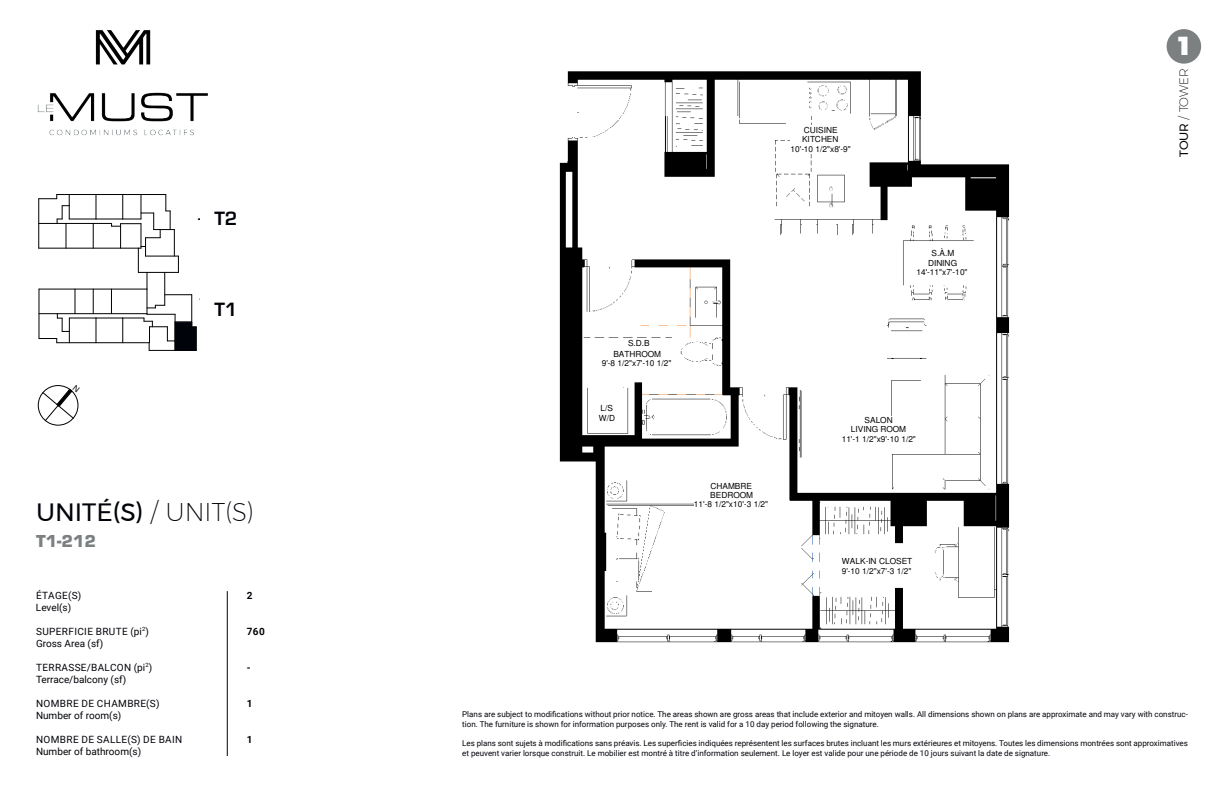
<style>
.page{position:relative;width:1224px;height:792px;background:#fff}
.page>*{position:absolute;margin:0;border:0;box-sizing:border-box;transform-origin:0 0}
.t1{font:900 26px "Montserrat";color:#fff}
.t2{font:25px "Montserrat";color:#000309}
.t3{font:20.1px "Helvetica";color:#000}
.t4{font:700 20px "Eurostile";color:#000309}
.t5{font:900 18px "Eurostile";color:#7c8081}
.t6{font:200 12px "Montserrat";letter-spacing:-.005em;color:#000309}
.t7{font:10px/12px "Roboto";letter-spacing:.035em;color:#000309}
.t8{font:10px/12px "Roboto";color:#000309}
.t9{font:700 10px "Roboto";color:#000309}
.t10{font:8.4px "Helvetica";color:#000}
.t11{font:8.3px/9.5px "Helvetica";letter-spacing:.005em;color:#000;text-align:center}
.t12{font:8px/9.6px "Roboto";color:#000309}
.s1{font-weight:200}
.s2{font-weight:400}
</style>
<div class="page">
<div style="left:38px;top:385px;width:40px;height:40px;border:1px solid #000;border-radius:50%"></div>
<hr style="left:57px;top:194px;width:109px;height:1px;background:#000">
<img style="left:559px;top:71px;width:451px;height:572px">
<div style="left:916px;top:258px;width:12px;height:10px;background:#fff"></div>
<div style="left:928px;top:258px;width:29px;height:10px;background:#fff"></div>
<div style="left:916px;top:268px;width:11px;height:9px;background:#fff"></div>
<svg style="left:927px;top:268px;width:3px;height:9px"></svg>
<div style="left:930px;top:268px;width:23px;height:9px;background:#fff"></div>
<svg style="left:953px;top:268px;width:2px;height:9px"></svg>
<div style="left:955px;top:268px;width:12px;height:9px;background:#fff"></div>
<div style="left:790px;top:135px;width:12px;height:9px;background:#fff"></div>
<div style="left:802px;top:135px;width:37px;height:9px;background:#fff"></div>
<div style="left:790px;top:144px;width:11px;height:10px;background:#fff"></div>
<svg style="left:801px;top:144px;width:3px;height:10px"></svg>
<div style="left:804px;top:144px;width:37px;height:10px;background:#fff"></div>
<svg style="left:841px;top:144px;width:2px;height:10px"></svg>
<div style="left:843px;top:144px;width:8px;height:10px;background:#fff"></div>
<div style="left:842px;top:425px;width:9px;height:10px;background:#fff"></div>
<div style="left:851px;top:425px;width:55px;height:10px;background:#fff"></div>
<div style="left:842px;top:435px;width:10px;height:9px;background:#fff"></div>
<svg style="left:852px;top:435px;width:3px;height:9px"></svg>
<div style="left:855px;top:435px;width:32px;height:9px;background:#fff"></div>
<svg style="left:887px;top:435px;width:3px;height:9px"></svg>
<div style="left:890px;top:435px;width:28px;height:9px;background:#fff"></div>
<div style="left:602px;top:349px;width:11px;height:10px;background:#fff"></div>
<div style="left:613px;top:349px;width:48px;height:10px;background:#fff"></div>
<div style="left:602px;top:359px;width:6px;height:9px;background:#fff"></div>
<svg style="left:608px;top:359px;width:3px;height:9px"></svg>
<div style="left:611px;top:359px;width:32px;height:9px;background:#fff"></div>
<svg style="left:643px;top:359px;width:2px;height:9px"></svg>
<div style="left:645px;top:359px;width:26px;height:9px;background:#fff"></div>
<div style="left:694px;top:491px;width:16px;height:9px;background:#fff"></div>
<div style="left:710px;top:491px;width:43px;height:9px;background:#fff"></div>
<div style="left:694px;top:500px;width:11px;height:9px;background:#fff"></div>
<svg style="left:705px;top:500px;width:2px;height:9px"></svg>
<div style="left:707px;top:500px;width:37px;height:9px;background:#fff"></div>
<svg style="left:744px;top:500px;width:3px;height:9px"></svg>
<div style="left:747px;top:500px;width:21px;height:9px;background:#fff"></div>
<div style="left:599px;top:414px;width:16px;height:9px;background:#fff"></div>
<div style="left:842px;top:557px;width:24px;height:9px;background:#fff"></div>
<svg style="left:866px;top:557px;width:2px;height:9px"></svg>
<div style="left:868px;top:557px;width:44px;height:9px;background:#fff"></div>
<div style="left:842px;top:566px;width:6px;height:10px;background:#fff"></div>
<svg style="left:848px;top:566px;width:3px;height:10px"></svg>
<div style="left:851px;top:566px;width:36px;height:10px;background:#fff"></div>
<svg style="left:887px;top:566px;width:3px;height:10px"></svg>
<div style="left:890px;top:566px;width:21px;height:10px;background:#fff"></div>
<div style="left:628px;top:339px;width:22px;height:9px;background:#fff"></div>
<div style="left:710px;top:481px;width:42px;height:10px;background:#fff"></div>
<div style="left:804px;top:125px;width:34px;height:10px;background:#fff"></div>
<div style="left:864px;top:416px;width:29px;height:9px;background:#fff"></div>
<div style="left:932px;top:249px;width:22px;height:9px;background:#fff"></div>
<div style="left:600px;top:404px;width:13px;height:9px;background:#fff"></div>
<svg style="left:39px;top:195px;width:158px;height:156px"></svg>
<img style="left:37px;top:30px;width:171px;height:106px">
<div style="left:1167px;top:29px;width:34px;height:35px;background:#7c8081;border-radius:50%"></div>
<hr style="left:227px;top:591px;width:1px;height:165px;background:#000309">
<svg style="left:43px;top:385px;width:36px;height:36px"></svg>
<h3 class="t4" style="left:214px;top:206px;width:25px">T2</h3>
<h3 class="t3" style="left:198px;top:214px;width:25px">T2</h3>
<h3 class="t3" style="left:200px;top:294px;width:25px">T1</h3>
<h3 class="t4" style="left:214px;top:297px;width:25px">T1</h3>
<h2 class="t2" style="left:36px;top:493px;width:220px">UNITÉ(S) <span class="s1">/ UNIT(S)</span></h2>
<h3 class="t5" style="left:36px;top:530px;width:62px">T1-212</h3>
<p class="t8" style="left:36px;top:589px;width:47px">ÉTAGE(S)<br>Level(s)</p>
<p class="t7" style="left:36px;top:625px;width:114px">SUPERFICIE BRUTE (pi<sup>2</sup>)<br>Gross Area (sf)</p>
<p class="t8" style="left:36px;top:661px;width:118px">TERRASSE/BALCON (pi<sup>2</sup>)<br>Terrace/balcony (sf)</p>
<p class="t7" style="left:36px;top:697px;width:125px">NOMBRE DE CHAMBRE(S)<br>Number of room(s)</p>
<p class="t7" style="left:36px;top:733px;width:148px">NOMBRE DE SALLE(S) DE BAIN<br>Number of bathroom(s)</p>
<p class="t9" style="left:247px;top:589px;width:7px">2</p>
<p class="t9" style="left:247px;top:625px;width:19px">760</p>
<p class="t9" style="left:247px;top:661px;width:5px">-</p>
<p class="t9" style="left:247px;top:697px;width:7px">1</p>
<p class="t9" style="left:247px;top:733px;width:7px">1</p>
<p class="t11" style="left:804px;top:125px;width:35px">CUISINE</p>
<p class="t11" style="left:790px;top:135px;width:62px">KITCHEN<br>10'-10 1/2"x8'-9"</p>
<p class="t11" style="left:628px;top:339px;width:23px">S.D.B</p>
<p class="t11" style="left:602px;top:349px;width:71px">BATHROOM<br>9'-8 1/2"x7'-10 1/2"</p>
<p class="t10" style="left:600px;top:403px;width:14px">L/S</p>
<p class="t10" style="left:599px;top:413px;width:18px">W/D</p>
<p class="t11" style="left:710px;top:481px;width:43px">CHAMBRE</p>
<p class="t11" style="left:694px;top:490px;width:76px">BEDROOM<br>11'-8 1/2"x10'-3 1/2"</p>
<p class="t10" style="left:932px;top:248px;width:24px">S.À.M</p>
<p class="t11" style="left:916px;top:258px;width:53px">DINING<br>14'-11"x7'-10"</p>
<p class="t11" style="left:864px;top:416px;width:30px">SALON</p>
<p class="t11" style="left:842px;top:425px;width:76px">LIVING ROOM<br>11'-1 1/2"x9'-10 1/2"</p>
<p class="t11" style="left:842px;top:557px;width:72px;text-align:left">WALK-IN CLOSET<br>9'-10 1/2"x7'-3 1/2"</p>
<h1 class="t1" style="left:1179px;top:31px;width:13px">1</h1>
<h3 class="t6" style="left:1175px;top:157px;width:90px;rotate:-90deg"><span class="s2">TOUR</span> / TOWER</h3>
<p class="t12" style="left:462px;top:709px;width:727px">Plans are subject to modi昀椀cations without prior notice. The areas shown are gross areas that include exterior and mitoyen walls. All dimensions shown on plans are approximate and may vary with construc&shy;tion. The furniture is shown for information purposes only. The rent is valid for a 10 day period following the signature.</p>
<p class="t12" style="left:462px;top:738px;width:727px">Les plans sont sujets à modi昀椀cations sans préavis. Les super昀椀cies indiquées représentent les surfaces brutes incluant les murs extérieures et mitoyens. Toutes les dimensions montrées sont approximatives et peuvent varier lorsque construit. Le mobilier est montré à titre d’information seulement. Le loyer est valide pour une période de 10 jours suivant la date de signature.</p>
</div>
